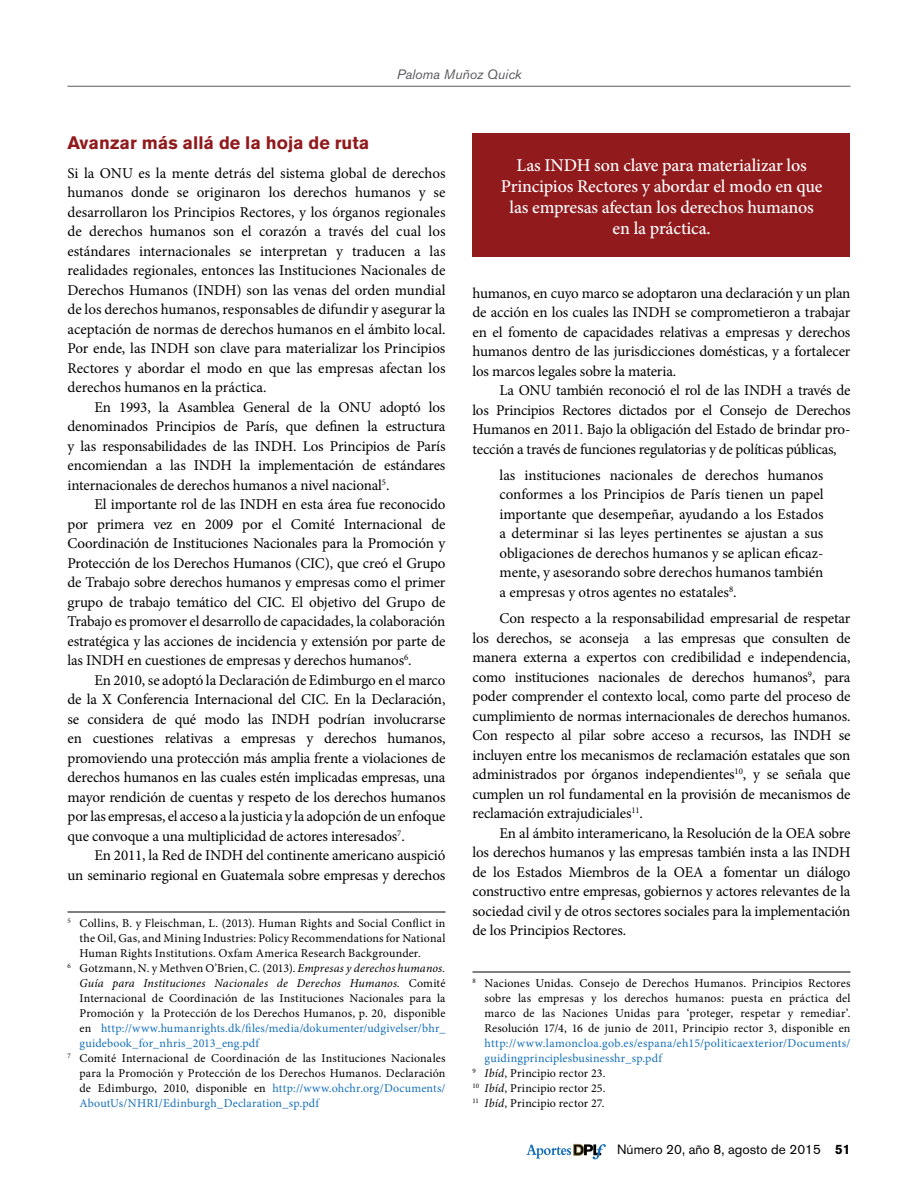
<style>
.page{position:relative;width:918px;height:1188px;background:#fff}
.page>*{position:absolute;margin:0;border:0;box-sizing:border-box;transform-origin:0 0}
.t1{font:500 18px/21px "Minion Pro";letter-spacing:-.01em;color:#fff;text-align:center}
.t2{font:700 18px "Akzidenz Grotesk BE";color:#911a1d}
.t3{font:15px/19.5px "Minion Pro";letter-spacing:-.01em;color:#000;text-align:justify}
.t4{font:13.5px "Akzidenz Grotesk BE";color:#000}
.t5{font:italic 13.5px "Akzidenz Grotesk BE";color:#58595b}
.t6{font:12px/15px "Minion Pro";letter-spacing:.01em;color:#000;text-align:justify}
.t7{font:12px "Minion Pro";letter-spacing:.015em;color:#1870b9}
.t8{font:italic 12px "Minion Pro";letter-spacing:.015em;color:#000}
.s1{font-style:italic}
.s2{font-style:normal}
.s3{color:#000}
.s4{font-weight:700}
</style>
<div class="page">
<svg style="left:526px;top:1144px;width:80px;height:15px"></svg>
<hr style="left:68px;top:912px;width:378px;height:1px;background:#000">
<hr style="left:473px;top:972px;width:378px;height:1px;background:#000">
<div style="left:472px;top:134px;width:378px;height:123px;background:#911a1d"></div>
<hr style="left:68px;top:86px;width:782px;height:1px;background:#58595b">
<p class="t5" style="left:397px;top:66px;width:126px">Paloma Muñoz Quick</p>
<p class="t2" style="left:68px;top:132px;width:303px">Avanzar más allá de la hoja de ruta</p>
<p class="t3" style="left:68px;top:163px;width:380px">Si la ONU es la mente detrás del sistema global de derechos humanos donde se originaron los derechos humanos y se desarrollaron los Principios Rectores, y los órganos regionales de derechos humanos son el corazón a través del cual los estándares internacionales se interpretan y traducen a las realidades regionales, entonces las Instituciones Nacionales de Derechos Humanos (INDH) son las venas del orden mundial de los derechos humanos, responsables de difundir y asegurar la aceptación de normas de derechos humanos en el ámbito local.<br>Por ende, las INDH son clave para materializar los Principios Rectores y abordar el modo en que las empresas afectan los derechos humanos en la práctica.</p>
<p class="t3" style="left:68px;top:397px;width:380px;text-indent:27px">En 1993, la Asamblea General de la ONU adoptó los denominados Principios de París, que definen la estructura y las responsabilidades de las INDH. Los Principios de París encomiendan a las INDH la implementación de estándares internacionales de derechos humanos a nivel nacional<sup>5</sup>.</p>
<p class="t3" style="left:67px;top:495px;width:380px;text-indent:27px">El importante rol de las INDH en esta área fue reconocido por primera vez en 2009 por el Comité Internacional de Coordinación de Instituciones Nacionales para la Promoción y Protección de los Derechos Humanos (CIC), que creó el Grupo de Trabajo sobre derechos humanos y empresas como el primer grupo de trabajo temático del CIC. El objetivo del Grupo de Trabajo es promover el desarrollo de capacidades, la colaboración estratégica y las acciones de incidencia y extensión por parte de las INDH en cuestiones de empresas y derechos humanos<sup>6</sup>.</p>
<p class="t3" style="left:67px;top:670px;width:380px;text-indent:27px">En 2010, se adoptó la Declaración de Edimburgo en el marco de la X Conferencia Internacional del CIC. En la Declaración, se considera de qué modo las INDH podrían involucrarse en cuestiones relativas a empresas y derechos humanos, promoviendo una protección más amplia frente a violaciones de derechos humanos en las cuales estén implicadas empresas, una mayor rendición de cuentas y respeto de los derechos humanos por las empresas, el acceso a la justicia y la adopción de un enfoque que convoque a una multiplicidad de actores interesados<sup>7</sup>.</p>
<p class="t3" style="left:67px;top:846px;width:379px;text-align:right">En 2011, la Red de INDH del continente americano auspició<br>un seminario regional en Guatemala sobre empresas y derechos</p>
<p class="t6" style="left:68px;top:916px;width:380px"><sup>5</sup> Collins, B. y Fleischman, L. (2013). Human Rights and Social Conflict in</p>
<p class="t6" style="left:79px;top:931px;width:368px">the Oil, Gas, and Mining Industries: Policy Recommendations for National</p>
<p class="t6" style="left:79px;top:946px;width:343px">Human Rights Institutions. Oxfam America Research Backgrounder.</p>
<p class="t6" style="left:68px;top:961px;width:379px"><sup>6</sup> Gotzmann, N. y Methven O’Brien, C. (2013). <span class="s1">Empresas y derechos humanos.</span></p>
<p class="t8" style="left:79px;top:975px;width:368px">Guía para Instituciones Nacionales de Derechos Humanos. <span class="s2">Comité</span></p>
<p class="t6" style="left:79px;top:991px;width:368px">Internacional de Coordinación de las Instituciones Nacionales para la</p>
<p class="t6" style="left:79px;top:1006px;width:367px">Promoción y la Protección de los Derechos Humanos, p. 20, disponible</p>
<p class="t7" style="left:79px;top:1020px;width:368px"><span class="s3">en</span> http://www.humanrights.dk/files/media/dokumenter/udgivelser/bhr_</p>
<p class="t7" style="left:79px;top:1035px;width:181px">guidebook_for_nhris_2013_eng.pdf</p>
<p class="t6" style="left:68px;top:1051px;width:380px"><sup>7</sup> Comité Internacional de Coordinación de las Instituciones Nacionales</p>
<p class="t6" style="left:79px;top:1066px;width:368px">para la Promoción y Protección de los Derechos Humanos. Declaración</p>
<p class="t7" style="left:79px;top:1080px;width:368px"><span class="s3">de Edimburgo, 2010, disponible en</span> http://www.ohchr.org/Documents/</p>
<p class="t7" style="left:79px;top:1095px;width:241px">AboutUs/NHRI/Edinburgh_Declaration_sp.pdf</p>
<p class="t1" style="left:501px;top:154px;width:323px">Las INDH son clave para materializar los Principios Rectores y abordar el modo en que las empresas afectan los derechos humanos en la práctica.</p>
<p class="t3" style="left:472px;top:283px;width:380px">humanos, en cuyo marco se adoptaron una declaración y un plan de acción en los cuales las INDH se comprometieron a trabajar en el fomento de capacidades relativas a empresas y derechos humanos dentro de las jurisdicciones domésticas, y a fortalecer los marcos legales sobre la materia.</p>
<p class="t3" style="left:472px;top:381px;width:380px;text-indent:27px">La ONU también reconoció el rol de las INDH a través de los Principios Rectores dictados por el Consejo de Derechos Humanos en 2011. Bajo la obligación del Estado de brindar pro&shy;tección a través de funciones regulatorias y de políticas públicas,</p>
<p class="t3" style="left:499px;top:465px;width:326px">las instituciones nacionales de derechos humanos conformes a los Principios de París tienen un papel importante que desempeñar, ayudando a los Estados a determinar si las leyes pertinentes se ajustan a sus obligaciones de derechos humanos y se aplican eficaz&shy;mente, y asesorando sobre derechos humanos también a empresas y otros agentes no estatales<sup>8</sup>.</p>
<p class="t3" style="left:472px;top:609px;width:380px;text-indent:27px">Con respecto a la responsabilidad empresarial de respetar los derechos, se aconseja a las empresas que consulten de manera externa a expertos con credibilidad e independencia, como instituciones nacionales de derechos humanos<sup>9</sup>, para poder comprender el contexto local, como parte del proceso de cumplimiento de normas internacionales de derechos humanos.<br>Con respecto al pilar sobre acceso a recursos, las INDH se incluyen entre los mecanismos de reclamación estatales que son administrados por órganos independientes<sup>10</sup>, y se señala que cumplen un rol fundamental en la provisión de mecanismos de reclamación extrajudiciales<sup>11</sup>.</p>
<p class="t3" style="left:472px;top:823px;width:380px;text-indent:27px">En al ámbito interamericano, la Resolución de la OEA sobre los derechos humanos y las empresas también insta a las INDH de los Estados Miembros de la OEA a fomentar un diálogo constructivo entre empresas, gobiernos y actores relevantes de la sociedad civil y de otros sectores sociales para la implementación de los Principios Rectores.</p>
<p class="t6" style="left:484px;top:976px;width:368px;text-indent:-12px"><sup>8</sup> Naciones Unidas. Consejo de Derechos Humanos. Principios Rectores sobre las empresas y los derechos humanos: puesta en práctica del marco de las Naciones Unidas para ‘proteger, respetar y remediar’.<br>Resolución 17/4, 16 de junio de 2011, Principio rector 3, disponible en</p>
<p class="t7" style="left:484px;top:1035px;width:367px">http://www.lamoncloa.gob.es/espana/eh15/politicaexterior/Documents/</p>
<p class="t7" style="left:484px;top:1050px;width:179px">guidingprinciplesbusinesshr_sp.pdf</p>
<p class="t6" style="left:473px;top:1066px;width:134px"><sup>9</sup> <span class="s1">Ibíd</span>, Principio rector 23.</p>
<p class="t6" style="left:473px;top:1081px;width:134px"><sup>10</sup> <span class="s1">Ibíd</span>, Principio rector 25.</p>
<p class="t6" style="left:473px;top:1096px;width:133px"><sup>11</sup> <span class="s1">Ibíd</span>, Principio rector 27.</p>
<p class="t4" style="left:617px;top:1142px;width:235px">Número 20, año 8, agosto de 2015 <span class="s4">51</span></p>
</div>
